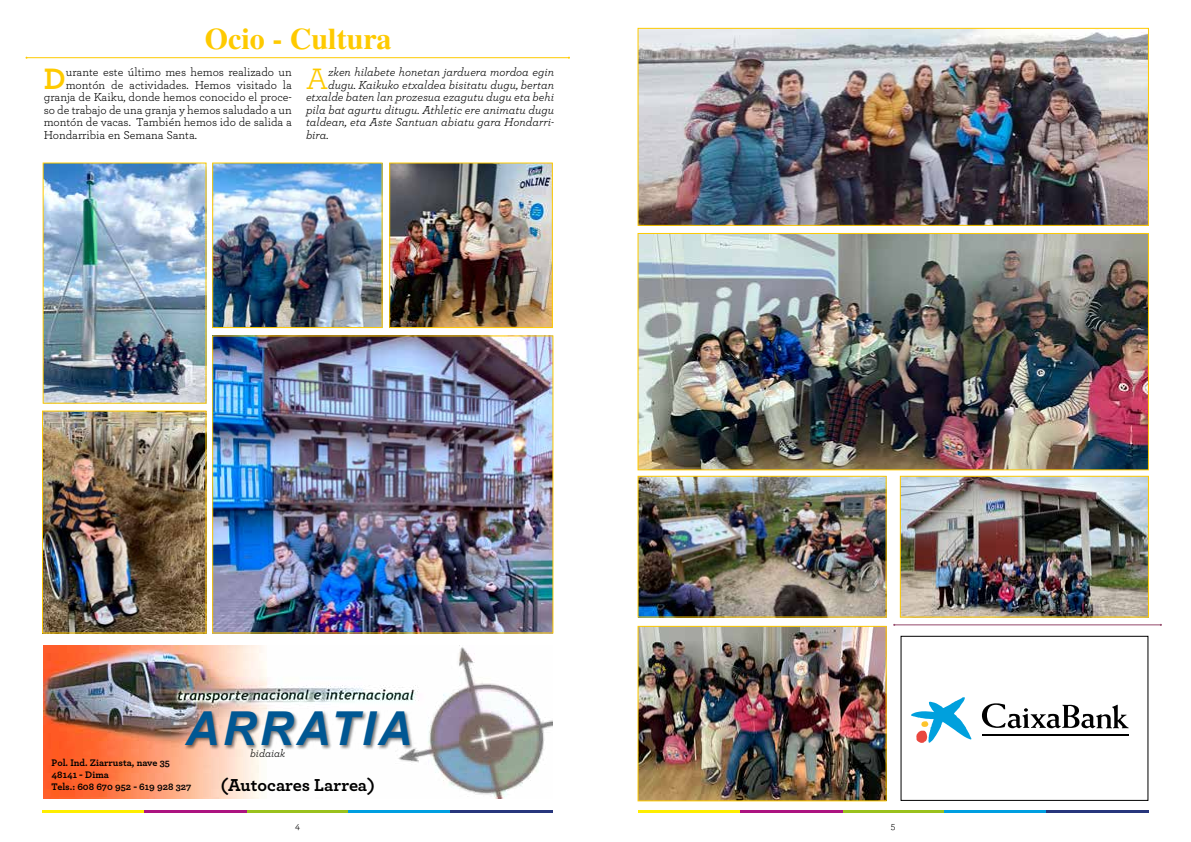
<style>
.page{position:relative;width:1191px;height:842px;background:#fff}
.page>*{position:absolute;margin:0;border:0;box-sizing:border-box;transform-origin:0 0}
.t1{font:italic 700 46.8px "Arial";letter-spacing:.07em;color:#005793}
.t2{font:700 31px "Archer";color:#feca00}
.t3{font:31px "Archer";color:#feca00}
.t4{font:700 30px "STIX General";color:#feca00}
.t5{font:700 18.1px "Archer";color:#000}
.t6{font:12px "Archer";color:#000}
.t7{font:italic 12px "Archer";color:#000}
.t8{font:italic 11px "Archer";color:#000}
.t9{font:700 10px/12px "Archer";color:#000}
.t10{font:10px "Archer";color:#000}
</style>
<div class="page">
<hr style="left:27px;top:57px;width:542px;height:1px;background:#feca00">
<img style="left:43px;top:646px;width:509px;height:153px">
<div style="left:183px;top:710px;width:230px;height:40px;background:#000;opacity:.51"></div>
<svg style="left:911px;top:697px;width:60px;height:46px"></svg>
<svg style="left:982px;top:703px;width:146px;height:25px"></svg>
<hr style="left:982px;top:735px;width:146px;height:1px;background:#000">
<div style="left:900px;top:636px;width:248px;height:165px;border:1px solid #000"></div>
<hr style="left:894px;top:625px;width:266px;height:1px;background:#94496a">
<img style="left:45px;top:164px;width:159px;height:238px">
<img style="left:214px;top:164px;width:166px;height:162px">
<div style="left:212px;top:162px;width:170px;height:166px;border:1px solid #feca00"></div>
<img style="left:639px;top:30px;width:508px;height:194px">
<div style="left:637px;top:28px;width:512px;height:198px;border:1px solid #feca00"></div>
<img style="left:391px;top:164px;width:160px;height:162px">
<div style="left:389px;top:162px;width:164px;height:166px;border:1px solid #feca00"></div>
<img style="left:214px;top:337px;width:337px;height:294px">
<img style="left:639px;top:235px;width:508px;height:233px">
<div style="left:637px;top:233px;width:512px;height:237px;border:1px solid #feca00"></div>
<img style="left:639px;top:478px;width:245px;height:137px">
<div style="left:637px;top:476px;width:249px;height:141px;border:1px solid #feca00"></div>
<img style="left:44px;top:413px;width:160px;height:218px">
<div style="left:42px;top:411px;width:164px;height:222px;border:1px solid #feca00"></div>
<img style="left:902px;top:478px;width:245px;height:137px">
<div style="left:900px;top:476px;width:249px;height:141px;border:1px solid #feca00"></div>
<img style="left:639px;top:628px;width:245px;height:171px">
<div style="left:637px;top:626px;width:249px;height:175px;border:1px solid #feca00"></div>
<hr style="left:638px;top:810px;width:102px;height:3px;background:#fe0">
<hr style="left:842px;top:810px;width:102px;height:3px;background:#9ac11d">
<hr style="left:944px;top:810px;width:102px;height:3px;background:#009fe1">
<hr style="left:1046px;top:810px;width:102px;height:3px;background:#27367c">
<hr style="left:740px;top:810px;width:102px;height:3px;background:#ac1380">
<hr style="left:43px;top:810px;width:102px;height:3px;background:#fe0">
<hr style="left:247px;top:810px;width:102px;height:3px;background:#9ac11d">
<hr style="left:349px;top:810px;width:102px;height:3px;background:#009fe1">
<hr style="left:451px;top:810px;width:102px;height:3px;background:#27367c">
<hr style="left:145px;top:810px;width:102px;height:3px;background:#ac1380">
<h3 class="t4" style="left:205px;top:18px;width:188px">Ocio - Cultura</h3>
<h2 class="t2" style="left:44px;top:54px;width:24px">D</h2>
<p class="t6" style="left:66px;top:64px;width:227px">urante este último mes hemos realizado un</p>
<p class="t6" style="left:66px;top:76px;width:227px">montón de actividades. Hemos visitado la</p>
<p class="t6" style="left:44px;top:89px;width:250px">granja de Kaiku, donde hemos conocido el proce-</p>
<p class="t6" style="left:44px;top:101px;width:250px">so de trabajo de una granja y hemos saludado a un</p>
<p class="t6" style="left:44px;top:114px;width:250px">montón de vacas. También hemos ido de salida a</p>
<p class="t6" style="left:44px;top:126px;width:155px">Hondarribia en Semana Santa.</p>
<h2 class="t3" style="left:306px;top:57px;width:24px">A</h2>
<p class="t7" style="left:328px;top:64px;width:228px">zken hilabete honetan jarduera mordoa egin</p>
<p class="t7" style="left:328px;top:76px;width:228px">dugu. Kaikuko etxaldea bisitatu dugu, bertan</p>
<p class="t7" style="left:306px;top:89px;width:250px">etxalde baten lan prozesua ezagutu dugu eta behi</p>
<p class="t7" style="left:306px;top:101px;width:250px">pila bat agurtu ditugu. Athletic ere animatu dugu</p>
<p class="t7" style="left:306px;top:114px;width:250px">taldean, eta Aste Santuan abiatu gara Hondarri-</p>
<p class="t7" style="left:306px;top:126px;width:24px">bira.</p>
<h1 class="t1" style="left:185px;top:698px;width:228px">ARRATIA</h1>
<p class="t8" style="left:250px;top:746px;width:37px">bidaiak</p>
<h3 class="t5" style="left:220px;top:770px;width:156px">(Autocares Larrea)</h3>
<p class="t9" style="left:52px;top:756px;width:141px">Pol. Ind. Ziarrusta, nave 35<br>48141 - Dima<br>Tels.: 608 670 952 - 619 928 327</p>
<p class="t10" style="left:295px;top:818px;width:6px">4</p>
<p class="t10" style="left:891px;top:818px;width:6px">5</p>
</div>
